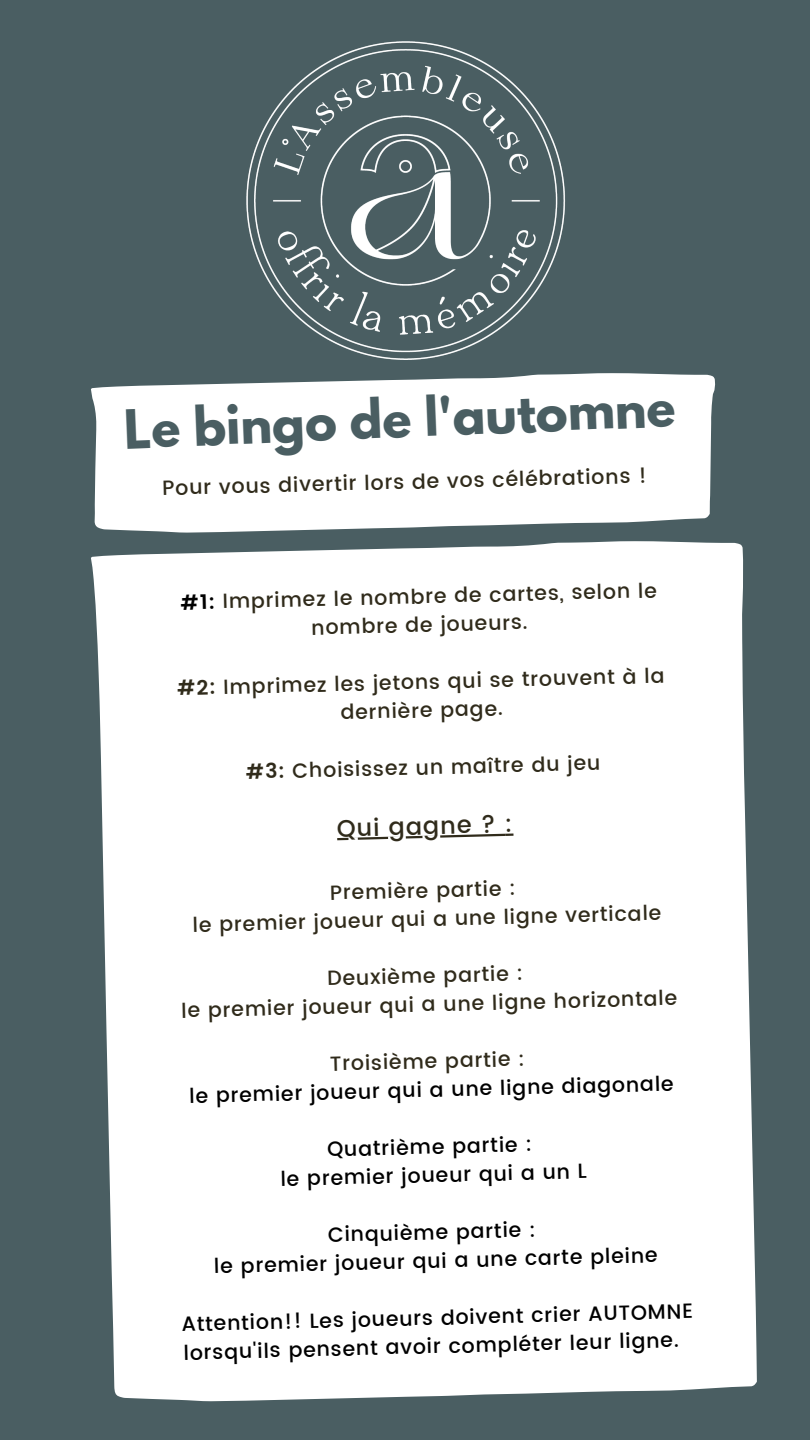
<style>
.page{position:relative;width:810px;height:1440px;background:#4a5e62}
.page>*{position:absolute;margin:0;border:0;box-sizing:border-box;transform-origin:0 0}
.t1{font:700 48px "League Spartan";color:#4a5e62}
.t2{font:500 24px "Poppins";color:#302b1b}
.t3{font:500 20.5px/28.6px "Poppins";color:#302b1b;text-align:center}
.t4{font:500 20.5px/28.4px "Poppins";color:#000}
.s1{font-weight:600;color:#000}
.s2{font-weight:600}
</style>
<div class="page">
<svg style="left:91px;top:373px;width:625px;height:160px;background:#f2f3f4"></svg>
<img style="left:196px;top:41px;width:417px;height:342px">
<div style="left:91px;top:541px;width:666px;height:861px;background:#fff"></div>
<svg style="left:337px;top:834px;width:177px;height:6px"></svg>
<p class="t1" style="left:123px;top:404px;width:553px;rotate:-2deg">Le bingo de l'automne</p>
<p class="t3" style="left:162px;top:472px;width:486px;rotate:-1deg">Pour vous divertir lors de vos célébrations !</p>
<p class="t3" style="left:180px;top:586px;width:478px;rotate:-1deg"><span class="s1">#1:</span> Imprimez le nombre de cartes, selon le nombre de joueurs.</p>
<p class="t3" style="left:177px;top:672px;width:489px;rotate:-1deg"><span class="s2">#2:</span> Imprimez les jetons qui se trouvent à la dernière page.</p>
<p class="t3" style="left:246px;top:756px;width:356px;rotate:-1deg"><span class="s2">#3:</span> Choisissez un maître du jeu</p>
<p class="t2" style="left:337px;top:814px;width:177px;rotate:-1deg">Qui gagne ? :</p>
<p class="t3" style="left:330px;top:878px;width:187px;rotate:-1deg">Première partie :</p>
<p class="t3" style="left:193px;top:908px;width:470px;rotate:-1deg">le premier joueur qui a une ligne verticale</p>
<p class="t3" style="left:327px;top:963px;width:197px;rotate:-1deg">Deuxième partie :</p>
<p class="t3" style="left:181px;top:994px;width:498px;rotate:-1deg">le premier joueur qui a une ligne horizontale</p>
<p class="t3" style="left:330px;top:1049px;width:196px;rotate:-1deg">Troisième partie :</p>
<p class="t4" style="left:189px;top:1080px;width:486px;rotate:-1deg">le premier joueur qui a une ligne diagonale</p>
<p class="t4" style="left:327px;top:1134px;width:206px;rotate:-1deg">Quatrième partie :</p>
<p class="t4" style="left:280px;top:1164px;width:308px;rotate:-1deg">le premier joueur qui a un L</p>
<p class="t4" style="left:328px;top:1220px;width:209px;rotate:-1deg">Cinquième partie :</p>
<p class="t4" style="left:214px;top:1250px;width:445px;rotate:-1deg">le premier joueur qui a une carte pleine</p>
<p class="t4" style="left:182px;top:1308px;width:513px;rotate:-1deg">Attention!! Les joueurs doivent crier AUTOMNE lorsqu'ils pensent avoir compléter leur ligne.</p>
</div>
